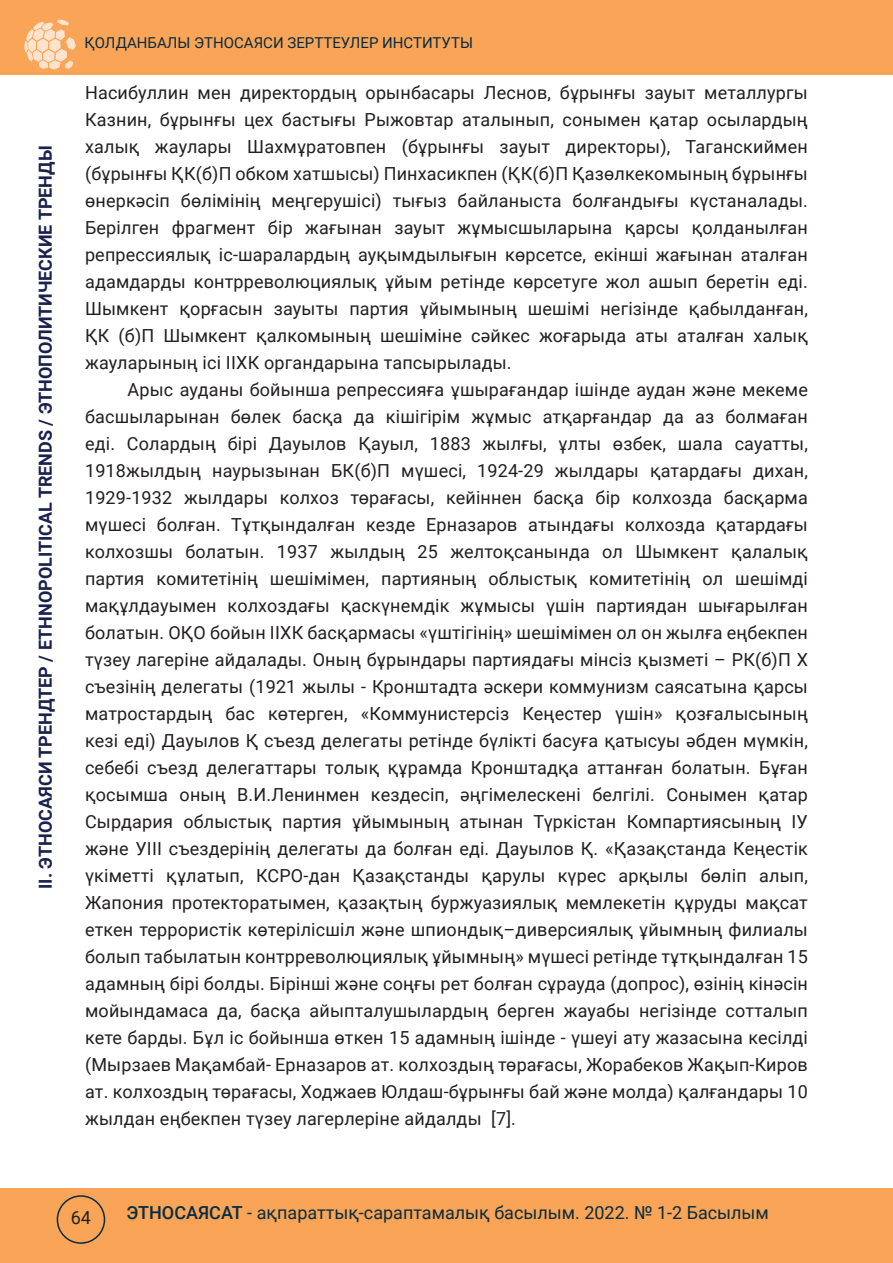
<style>
.page{position:relative;width:893px;height:1263px;background:#fff}
.page>*{position:absolute;margin:0;border:0;box-sizing:border-box;transform-origin:0 0}
.t1{font:18px/27px "Roboto";letter-spacing:.01em;color:#231f20;text-align:justify}
.t2{font:700 18px "Roboto";color:#1a214e}
.t3{font:18px "Roboto";color:#082d42}
.t4{font:15px "Roboto";color:#082b40}
.s1{font-weight:500}
</style>
<div class="page">
<div style="left:0;top:1188px;width:893px;height:75px;background:#f9a456"></div>
<div style="left:0;top:0;width:893px;height:74px;background:#f9a456"></div>
<svg style="left:24px;top:20px;width:52px;height:50px"></svg>
<div style="left:57px;top:1195px;width:48px;height:49px;border:2px solid #082d42;border-radius:50%"></div>
<p class="t2" style="left:33px;top:889px;width:745px;rotate:-90deg">II. ЭТНОСАЯСИ ТРЕНДТЕР / ETHNOPOLITICAL TRENDS / ЭТНОПОЛИТИЧЕСКИЕ ТРЕНДЫ</p>
<p class="t4" style="left:85px;top:32px;width:390px">ҚОЛДАНБАЛЫ ЭТНОСАЯСИ ЗЕРТТЕУЛЕР ИНСТИТУТЫ</p>
<p class="t1" style="left:85px;top:78px;width:724px">Насибуллин мен директордың орынбасары Леснов, бұрынғы зауыт металлургы Казнин, бұрынғы цех бастығы Рыжовтар аталынып, сонымен қатар осылардың халық жаулары Шахмұратовпен (бұрынғы зауыт директоры), Таганскиймен (бұрынғы ҚК(б)П обком хатшысы) Пинхасикпен (ҚК(б)П Қазөлкекомының бұрынғы өнеркәсіп бөлімінің меңгерушісі) тығыз байланыста болғандығы күстаналады.<br>Берілген фрагмент бір жағынан зауыт жұмысшыларына қарсы қолданылған репрессиялық іс-шаралардың ауқымдылығын көрсетсе, екінші жағынан аталған адамдарды контрреволюциялық ұйым ретінде көрсетуге жол ашып беретін еді.<br>Шымкент қорғасын зауыты партия ұйымының шешімі негізінде қабылданған, ҚК (б)П Шымкент қалкомының шешіміне сәйкес жоғарыда аты аталған халық жауларының ісі ІІХК органдарына тапсырылады.</p>
<p class="t1" style="left:85px;top:375px;width:724px;text-indent:43px">Арыс ауданы бойынша репрессияға ұшырағандар ішінде аудан және мекеме басшыларынан бөлек басқа да кішігірім жұмыс атқарғандар да аз болмаған еді. Солардың бірі Дауылов Қауыл, 1883 жылғы, ұлты өзбек, шала сауатты, 1918жылдың наурызынан БК(б)П мүшесі, 1924-29 жылдары қатардағы дихан, 1929-1932 жылдары колхоз төрағасы, кейіннен басқа бір колхозда басқарма мүшесі болған. Тұтқындалған кезде Ерназаров атындағы колхозда қатардағы колхозшы болатын. 1937 жылдың 25 желтоқсанында ол Шымкент қалалық партия комитетінің шешімімен, партияның облыстық комитетінің ол шешімді мақұлдауымен колхоздағы қаскүнемдік жұмысы үшін партиядан шығарылған болатын. ОҚО бойын ІІХК басқармасы «үштігінің» шешімімен ол он жылға еңбекпен түзеу лагеріне айдалады. Оның бұрындары партиядағы мінсіз қызметі – РК(б)П Х съезінің делегаты (1921 жылы - Кронштадта әскери коммунизм саясатына қарсы матростардың бас көтерген, «Коммунистерсіз Кеңестер үшін» қозғалысының кезі еді) Дауылов Қ съезд делегаты ретінде бүлікті басуға қатысуы әбден мүмкін, себебі съезд делегаттары толық құрамда Кронштадқа аттанған болатын. Бұған қосымша оның В.И.Ленинмен кездесіп, әңгімелескені белгілі. Сонымен қатар Сырдария облыстық партия ұйымының атынан Түркістан Компартиясының ІУ және УІІІ съездерінің делегаты да болған еді. Дауылов Қ. «Қазақстанда Кеңестік үкіметті құлатып, КСРО-дан Қазақстанды қарулы күрес арқылы бөліп алып, Жапония протекторатымен, қазақтың буржуазиялық мемлекетін құруды мақсат еткен террористік көтерілісшіл және шпиондық–диверсиялық ұйымның филиалы болып табылатын контрреволюциялық ұйымның» мүшесі ретінде тұтқындалған 15 адамның бірі болды. Бірінші және соңғы рет болған сұрауда (допрос), өзінің кінәсін мойындамаса да, басқа айыпталушылардың берген жауабы негізінде сотталып кете барды. Бұл іс бойынша өткен 15 адамның ішінде - үшеуі ату жазасына кесілді (Мырзаев Мақамбай- Ерназаров ат. колхоздың төрағасы, Жорабеков Жақып-Киров ат. колхоздың төрағасы, Ходжаев Юлдаш-бұрынғы бай және молда) қалғандары 10 жылдан еңбекпен түзеу лагерлеріне айдалды [7].</p>
<p class="t1" style="left:71px;top:1204px;width:22px">64</p>
<p class="t3" style="left:126px;top:1200px;width:644px"><span class="s1">ЭТНОСАЯСАТ</span> - ақпараттық-сараптамалық басылым. 2022. № 1-2 Басылым</p>
</div>
